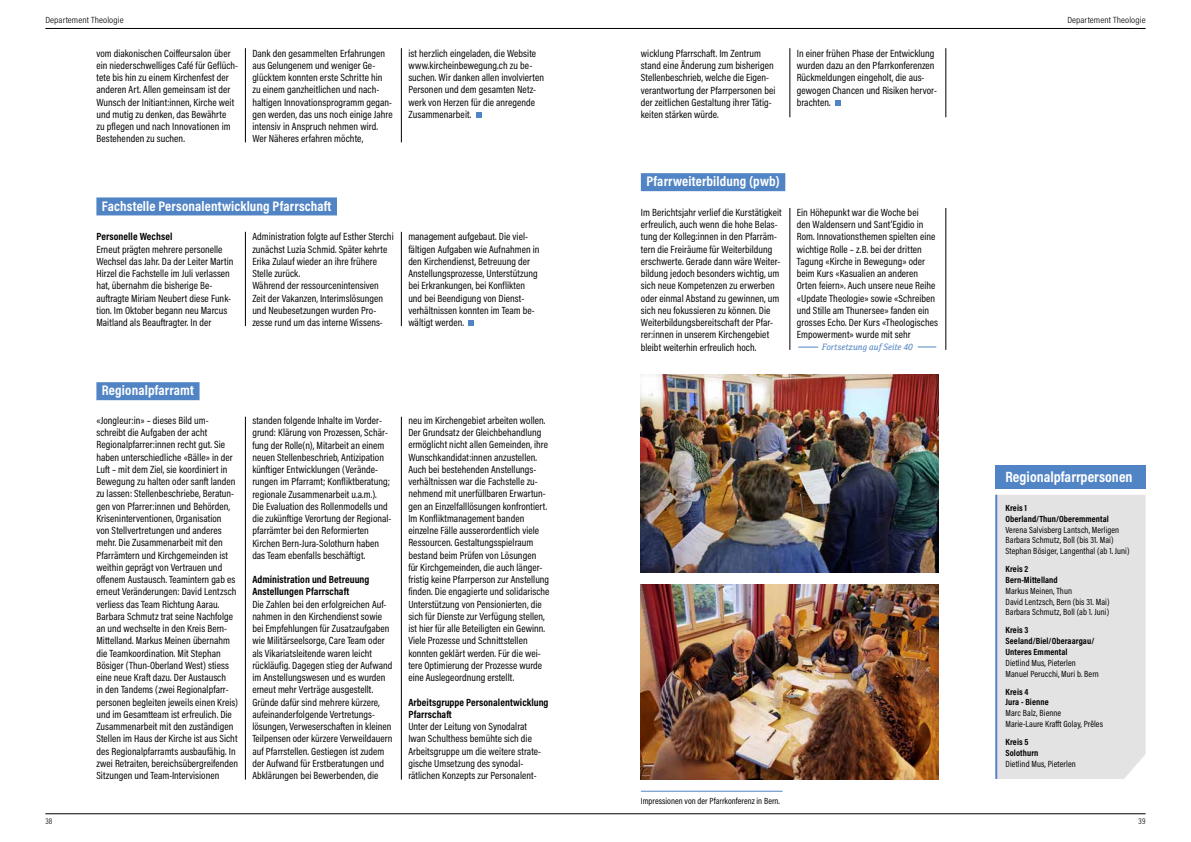
<style>
.page{position:relative;width:1191px;height:842px;background:#fff}
.page>*{position:absolute;margin:0;border:0;box-sizing:border-box;transform-origin:0 0}
.t1{font:700 15px "Acumin Pro Cond";color:#fff}
.t2{font:700 14px "Acumin Pro Cond";letter-spacing:.01em;color:#fff}
.t3{font:10.5px/12.2px "Acumin Pro Cond";letter-spacing:.005em;color:#000}
.t4{font:700 10.5px/12.2px "Acumin Pro Cond";letter-spacing:.005em;color:#000}
.t5{font:9px/10.8px "Acumin Pro Cond";letter-spacing:.01em;color:#000}
.t6{font:700 9px/10.8px "Acumin Pro Cond";letter-spacing:.01em;color:#000}
.t7{font:300 9px "Acumin Pro Cond";letter-spacing:.01em;color:#000;scale:1.1 1}
.t8{font:italic 8.8px "Cordale";color:#5184c4}
.t9{font:300 8.5px "Acumin Pro Cond";color:#000}
</style>
<div class="page">
<hr style="left:45px;top:813px;width:1100px;height:1px;background:#000">
<hr style="left:45px;top:28px;width:1100px;height:1px;background:#000">
<svg style="left:835px;top:100px;width:5px;height:6px"></svg>
<svg style="left:468px;top:320px;width:6px;height:6px"></svg>
<svg style="left:476px;top:112px;width:5px;height:6px"></svg>
<div style="left:96px;top:382px;width:103px;height:18px;background:#5184c4"></div>
<div style="left:96px;top:197px;width:241px;height:18px;background:#5184c4"></div>
<img style="left:641px;top:584px;width:298px;height:196px">
<div style="left:997px;top:495px;width:148px;height:284px;background:#e3e3e3"></div>
<hr style="left:995px;top:495px;width:2px;height:284px;background:#5184c4">
<div style="left:995px;top:466px;width:150px;height:23px;background:#5184c4"></div>
<div style="left:641px;top:173px;width:144px;height:18px;background:#5184c4"></div>
<svg style="left:798px;top:347px;width:20px;height:1px"></svg>
<svg style="left:917px;top:346px;width:19px;height:1px"></svg>
<img style="left:641px;top:375px;width:297px;height:198px">
<hr style="left:245px;top:48px;width:1px;height:94px;background:#000">
<hr style="left:245px;top:232px;width:1px;height:94px;background:#000">
<hr style="left:245px;top:417px;width:1px;height:363px;background:#000">
<hr style="left:401px;top:48px;width:1px;height:94px;background:#000">
<hr style="left:401px;top:232px;width:1px;height:94px;background:#000">
<hr style="left:401px;top:417px;width:1px;height:363px;background:#000">
<hr style="left:789px;top:48px;width:1px;height:69px;background:#000">
<hr style="left:789px;top:208px;width:1px;height:142px;background:#000">
<hr style="left:945px;top:48px;width:1px;height:69px;background:#000">
<hr style="left:945px;top:208px;width:1px;height:142px;background:#000">
<hr style="left:641px;top:791px;width:141px;height:1px;background:#5184c4">
<p class="t7" style="left:45px;top:14px;width:73px">Departement Theologie</p>
<p class="t7" style="left:1067px;top:14px;width:73px">Departement Theologie</p>
<p class="t3" style="left:96px;top:47px;width:143px">vom diakonischen Coiffeursalon über ein niederschwelliges Café für Geflüch&shy;tete bis hin zu einem Kirchenfest der anderen Art. Allen gemeinsam ist der Wunsch der Initiant:innen, Kirche weit und mutig zu denken, das Bewährte<br>zu pflegen und nach Innovationen im Bestehenden zu suchen.</p>
<p class="t3" style="left:252px;top:47px;width:142px">Dank den gesammelten Erfahrungen aus Gelungenem und weniger Ge&shy;glücktem konnten erste Schritte hin zu einem ganzheitlichen und nach&shy;haltigen Innovationsprogramm gegan&shy;gen werden, das uns noch einige Jahre intensiv in Anspruch nehmen wird.<br>Wer Näheres erfahren möchte,</p>
<p class="t3" style="left:408px;top:47px;width:137px">ist herzlich eingeladen, die Website www.kircheinbewegung.ch zu be&shy;suchen. Wir danken allen involvierten<br>Personen und dem gesamten Netz&shy;werk von Herzen für die anregende<br>Zusammenarbeit.</p>
<h2 class="t2" style="left:102px;top:197px;width:231px">Fachstelle Personalentwicklung Pfarrschaft</h2>
<p class="t4" style="left:96px;top:230px;width:77px">Personelle Wechsel</p>
<p class="t3" style="left:96px;top:243px;width:139px">Erneut prägten mehrere personelle Wechsel das Jahr. Da der Leiter Martin Hirzel die Fachstelle im Juli verlassen hat, übernahm die bisherige Be&shy;auftragte Miriam Neubert diese Funk&shy;tion. Im Oktober begann neu Marcus Maitland als Beauftragter. In der</p>
<p class="t3" style="left:252px;top:230px;width:143px">Administration folgte auf Esther Sterchi zunächst Luzia Schmid. Später kehrte Erika Zulauf wieder an ihre frühere Stelle zurück.<br>Während der ressourcenintensiven Zeit der Vakanzen, Interimslösungen und Neubesetzungen wurden Pro&shy;zesse rund um das interne Wissens-</p>
<p class="t3" style="left:408px;top:230px;width:133px">management aufgebaut. Die viel&shy;fältigen Aufgaben wie Aufnahmen in den Kirchendienst, Betreuung der<br>Anstellungsprozesse, Unterstützung bei Erkrankungen, bei Konflikten und bei Beendigung von Dienst&shy;verhältnissen konnten im Team be&shy;wältigt werden.</p>
<h2 class="t2" style="left:102px;top:381px;width:93px">Regionalpfarramt</h2>
<p class="t3" style="left:96px;top:414px;width:143px">«Jongleur:in» – dieses Bild um&shy;schreibt die Aufgaben der acht Regionalpfarrer:innen recht gut. Sie haben unterschiedliche «Bälle» in der Luft – mit dem Ziel, sie koordiniert in Bewegung zu halten oder sanft landen zu lassen: Stellenbeschriebe, Beratun&shy;gen von Pfarrer:innen und Behörden, Kriseninterventionen, Organisation<br>von Stellvertretungen und anderes mehr. Die Zusammenarbeit mit den Pfarrämtern und Kirchgemeinden ist weithin geprägt von Vertrauen und offenem Austausch. Teamintern gab es erneut Veränderungen: David Lentzsch verliess das Team Richtung Aarau.<br>Barbara Schmutz trat seine Nachfolge an und wechselte in den Kreis Bern-Mittelland. Markus Meinen übernahm die Teamkoordination. Mit Stephan Bösiger (Thun-Oberland West) stiess eine neue Kraft dazu. Der Austausch<br>in den Tandems (zwei Regionalpfarr&shy;personen begleiten jeweils einen Kreis) und im Gesamtteam ist erfreulich. Die Zusammenarbeit mit den zuständigen Stellen im Haus der Kirche ist aus Sicht des Regionalpfarramts ausbaufähig. In zwei Retraiten, bereichsübergreifenden Sitzungen und Team-Intervisionen</p>
<p class="t3" style="left:252px;top:414px;width:141px">standen folgende Inhalte im Vorder&shy;grund: Klärung von Prozessen, Schär&shy;fung der Rolle(n), Mitarbeit an einem neuen Stellenbeschrieb, Antizipation künftiger Entwicklungen (Verände&shy;rungen im Pfarramt; Konfliktberatung; regionale Zusammenarbeit u.a.m.).<br>Die Evaluation des Rollenmodells und die zukünftige Verortung der Regional&shy;pfarrämter bei den Reformierten Kirchen Bern-Jura-Solothurn haben das Team ebenfalls beschäftigt.</p>
<p class="t4" style="left:252px;top:573px;width:119px">Administration und Betreuung<br>Anstellungen Pfarrschaft</p>
<p class="t3" style="left:252px;top:598px;width:142px">Die Zahlen bei den erfolgreichen Auf&shy;nahmen in den Kirchendienst sowie bei Empfehlungen für Zusatzaufgaben wie Militärseelsorge, Care Team oder als Vikariatsleitende waren leicht rückläufig. Dagegen stieg der Aufwand im Anstellungswesen und es wurden erneut mehr Verträge ausgestellt.<br>Gründe dafür sind mehrere kürzere, aufeinanderfolgende Vertretungs&shy;lösungen, Verweserschaften in kleinen Teilpensen oder kürzere Verweildauern auf Pfarrstellen. Gestiegen ist zudem der Aufwand für Erstberatungen und Abklärungen bei Bewerbenden, die</p>
<p class="t3" style="left:408px;top:414px;width:143px">neu im Kirchengebiet arbeiten wollen.<br>Der Grundsatz der Gleichbehandlung ermöglicht nicht allen Gemeinden, ihre Wunschkandidat:innen anzustellen.<br>Auch bei bestehenden Anstellungs&shy;verhältnissen war die Fachstelle zu&shy;nehmend mit unerfüllbaren Erwartun&shy;gen an Einzelfalllösungen konfrontiert.<br>Im Konfliktmanagement banden einzelne Fälle ausserordentlich viele Ressourcen. Gestaltungsspielraum bestand beim Prüfen von Lösungen<br>für Kirchgemeinden, die auch länger&shy;fristig keine Pfarrperson zur Anstellung finden. Die engagierte und solidarische Unterstützung von Pensionierten, die sich für Dienste zur Verfügung stellen, ist hier für alle Beteiligten ein Gewinn.<br>Viele Prozesse und Schnittstellen konnten geklärt werden. Für die wei&shy;tere Optimierung der Prozesse wurde eine Auslegeordnung erstellt.</p>
<p class="t4" style="left:408px;top:695px;width:142px">Arbeitsgruppe Personalentwicklung<br>Pfarrschaft</p>
<p class="t3" style="left:408px;top:720px;width:134px">Unter der Leitung von Synodalrat Iwan Schulthess bemühte sich die Arbeitsgruppe um die weitere strate&shy;gische Umsetzung des synodal&shy;rätlichen Konzepts zur Personalent-</p>
<p class="t3" style="left:641px;top:47px;width:136px">wicklung Pfarrschaft. Im Zentrum stand eine Änderung zum bisherigen Stellenbeschrieb, welche die Eigen&shy;verantwortung der Pfarrpersonen bei der zeitlichen Gestaltung ihrer Tätig&shy;keiten stärken würde.</p>
<p class="t3" style="left:797px;top:47px;width:142px">In einer frühen Phase der Entwicklung wurden dazu an den Pfarrkonferenzen<br>Rückmeldungen eingeholt, die aus&shy;gewogen Chancen und Risiken hervor&shy;brachten.</p>
<h2 class="t2" style="left:646px;top:172px;width:135px">Pfarrweiterbildung (pwb)</h2>
<p class="t3" style="left:641px;top:206px;width:142px">Im Berichtsjahr verlief die Kurstätigkeit erfreulich, auch wenn die hohe Belas&shy;tung der Kolleg:innen in den Pfarräm&shy;tern die Freiräume für Weiterbildung erschwerte. Gerade dann wäre Weiter&shy;bildung jedoch besonders wichtig, um sich neue Kompetenzen zu erwerben oder einmal Abstand zu gewinnen, um sich neu fokussieren zu können. Die Weiterbildungsbereitschaft der Pfar&shy;rer:innen in unserem Kirchengebiet bleibt weiterhin erfreulich hoch.</p>
<p class="t3" style="left:797px;top:206px;width:143px">Ein Höhepunkt war die Woche bei<br>den Waldensern und Sant’Egidio in Rom. Innovationsthemen spielten eine wichtige Rolle – z.B. bei der dritten Tagung «Kirche in Bewegung» oder beim Kurs «Kasualien an anderen Orten feiern». Auch unsere neue Reihe «Update Theologie» sowie «Schreiben und Stille am Thunersee» fanden ein grosses Echo. Der Kurs «Theologisches Empowerment» wurde mit sehr</p>
<p class="t8" style="left:821px;top:342px;width:93px">Fortsetzung auf Seite 40</p>
<p class="t5" style="left:641px;top:795px;width:140px">Impressionen von der Pfarrkonferenz in Bern.</p>
<h1 class="t1" style="left:1005px;top:467px;width:129px">Regionalpfarrpersonen</h1>
<p class="t6" style="left:1005px;top:502px;width:105px">Kreis 1<br>Oberland/Thun/Oberemmental</p>
<p class="t5" style="left:1005px;top:524px;width:126px">Verena Salvisberg Lantsch, Merligen<br>Barbara Schmutz, Boll (bis 31. Mai)<br>Stephan Bösiger, Langenthal (ab 1. Juni)</p>
<p class="t6" style="left:1005px;top:563px;width:54px">Kreis 2<br>Bern-Mittelland</p>
<p class="t5" style="left:1005px;top:585px;width:105px">Markus Meinen, Thun<br>David Lentzsch, Bern (bis 31. Mai)<br>Barbara Schmutz, Boll (ab 1. Juni)</p>
<p class="t6" style="left:1005px;top:625px;width:90px">Kreis 3<br>Seeland/Biel/Oberaargau/<br>Unteres Emmental</p>
<p class="t5" style="left:1005px;top:657px;width:95px">Dietlind Mus, Pieterlen<br>Manuel Perucchi, Muri b. Bern</p>
<p class="t6" style="left:1005px;top:686px;width:45px">Kreis 4<br>Jura - Bienne</p>
<p class="t5" style="left:1005px;top:707px;width:99px">Marc Balz, Bienne<br>Marie-Laure Krafft Golay, Prêles</p>
<p class="t6" style="left:1005px;top:736px;width:34px">Kreis 5<br>Solothurn</p>
<p class="t5" style="left:1005px;top:758px;width:72px">Dietlind Mus, Pieterlen</p>
<p class="t9" style="left:45px;top:816px;width:9px">38</p>
<p class="t9" style="left:1138px;top:816px;width:8px">39</p>
</div>
